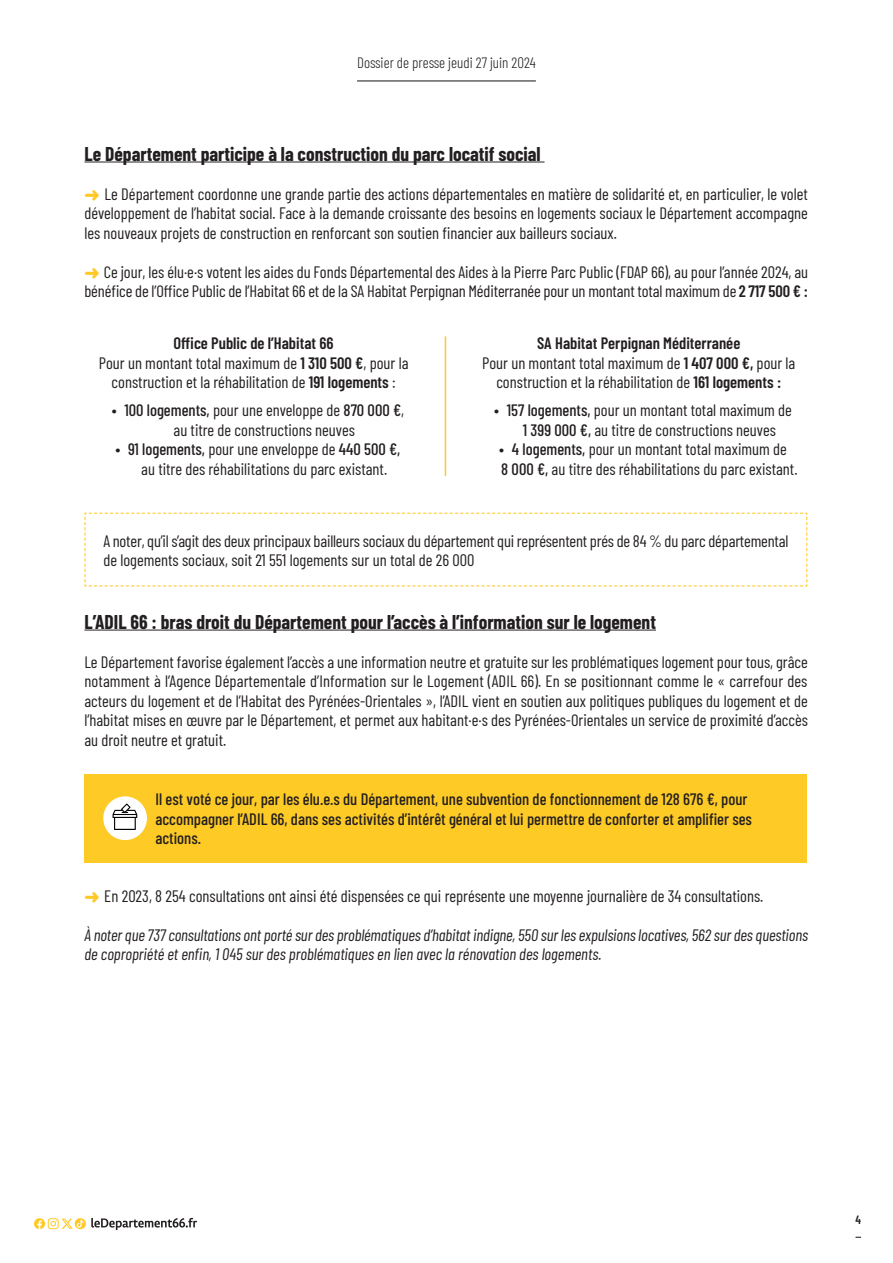
<style>
.page{position:relative;width:893px;height:1263px;background:#fff}
.page>*{position:absolute;margin:0;border:0;box-sizing:border-box;transform-origin:0 0}
.t1{font:700 19.5px "Barlow Condensed";color:#231f20}
.t2{font:16.5px/19.5px "Barlow Condensed";color:#231f20}
.t3{font:italic 16.5px/19.5px "Barlow Condensed";letter-spacing:-.005em;color:#231f20}
.t4{font:500 16.5px/19.5px "Barlow Condensed";color:#231f20}
.t5{font:300 15px "Barlow Condensed";color:#231f20}
.t6{font:600 12px "Barlow Condensed";color:#231f20}
.s1{color:#fec927}
.s2{font-weight:600}
.s3{font-weight:500}
</style>
<div class="page">
<hr style="left:357px;top:80px;width:179px;height:1px;background:#231f20">
<svg style="left:34px;top:1218px;width:163px;height:12px"></svg>
<hr style="left:84px;top:161px;width:461px;height:1px;background:#231f20">
<hr style="left:84px;top:629px;width:572px;height:1px;background:#231f20">
<hr style="left:445px;top:336px;width:1px;height:140px;background:#fec927">
<svg style="left:84px;top:512px;width:724px;height:75px"></svg>
<div style="left:84px;top:774px;width:723px;height:89px;background:#feca26"></div>
<div style="left:103px;top:796px;width:44px;height:44px;background:#fff;border-radius:50%"></div>
<svg style="left:113px;top:803px;width:24px;height:27px"></svg>
<p class="t5" style="left:357px;top:52px;width:180px">Dossier de presse jeudi 27 juin 2024</p>
<p class="t1" style="left:84px;top:140px;width:458px">Le Département participe à la construction du parc locatif social</p>
<p class="t2" style="left:84px;top:183px;width:725px;text-align:justify"><span class="s1">➜</span> Le Département coordonne une grande partie des actions départementales en matière de solidarité et, en particulier, le volet développement de l’habitat social. Face à la demande croissante des besoins en logements sociaux le Département accompagne les nouveaux projets de construction en renforcant son soutien financier aux bailleurs sociaux.</p>
<p class="t2" style="left:84px;top:261px;width:725px"><span class="s1">➜</span> Ce jour, les élu·e·s votent les aides du Fonds Départemental des Aides à la Pierre Parc Public (FDAP 66), au pour l’année 2024, au bénéfice de l’Office Public de l’Habitat 66 et de la SA Habitat Perpignan Méditerranée pour un montant total maximum de <span class="s2">2 717 500 € :</span></p>
<p class="t2" style="left:99px;top:332px;width:311px;text-align:center"><span class="s2">Office Public de l’Habitat 66<br></span>Pour un montant total maximum de <span class="s2">1 310 500 €</span>, pour la construction et la réhabilitation de <span class="s2">191 logements</span> :</p>
<p class="t2" style="left:174px;top:399px;width:232px;text-indent:-62px"><span class="s3">• 100 logements,</span> pour une enveloppe de <span class="s3">870 000 €</span>, au titre de constructions neuves</p>
<p class="t2" style="left:141px;top:438px;width:261px;text-indent:-26px"><span class="s3">• 91 logements,</span> pour une enveloppe de <span class="s3">440 500 €, </span>au titre des réhabilitations du parc existant.</p>
<p class="t2" style="left:482px;top:332px;width:315px;text-align:center"><span class="s2">SA Habitat Perpignan Méditerranée<br></span>Pour un montant total maximum de <span class="s2">1 407 000 €,</span> pour la construction et la réhabilitation de <span class="s2">161 logements :</span></p>
<p class="t2" style="left:523px;top:399px;width:271px;text-indent:-29px"><span class="s3">• 157 logements,</span> pour un montant total maximum de<br><span class="s3">1 399 000 €,</span> au titre de constructions neuves</p>
<p class="t2" style="left:499px;top:438px;width:300px"><span class="s3">• 4 logements,</span> pour un montant total maximum de<br><span class="s3">8 000 €,</span> au titre des réhabilitations du parc existant.</p>
<p class="t2" style="left:103px;top:530px;width:687px">A noter, qu’il s’agit des deux principaux bailleurs sociaux du département qui représentent prés de 84 % du parc départemental de logements sociaux, soit 21 551 logements sur un total de 26 000</p>
<p class="t1" style="left:84px;top:608px;width:573px">L’ADIL 66 : bras droit du Département pour l’accès à l’information sur le logement</p>
<p class="t2" style="left:84px;top:651px;width:725px;text-align:justify">Le Département favorise également l’accès a une information neutre et gratuite sur les problématiques logement pour tous, grâce notamment à l’Agence Départementale d’Information sur le Logement (ADIL 66). En se positionnant comme le « carrefour des acteurs du logement et de l’Habitat des Pyrénées-Orientales », l’ADIL vient en soutien aux politiques publiques du logement et de l’habitat mises en œuvre par le Département, et permet aux habitant·e·s des Pyrénées-Orientales un service de proximité d’accès au droit neutre et gratuit.</p>
<p class="t4" style="left:155px;top:788px;width:598px">Il est voté ce jour, par les élu.e.s du Département, une subvention de fonctionnement de 128 676 €, pour accompagner l’ADIL 66, dans ses activités d’intérêt général et lui permettre de conforter et amplifier ses actions.</p>
<p class="t2" style="left:84px;top:885px;width:680px"><span class="s1">➜</span> En 2023, 8 254 consultations ont ainsi été dispensées ce qui représente une moyenne journalière de 34 consultations.</p>
<p class="t3" style="left:84px;top:924px;width:725px">À noter que 737 consultations ont porté sur des problématiques d’habitat indigne, 550 sur les expulsions locatives, 562 sur des questions de copropriété et enfin, 1 045 sur des problématiques en lien avec la rénovation des logements.</p>
<p class="t6" style="left:855px;top:1211px;width:7px">4</p>
</div>
